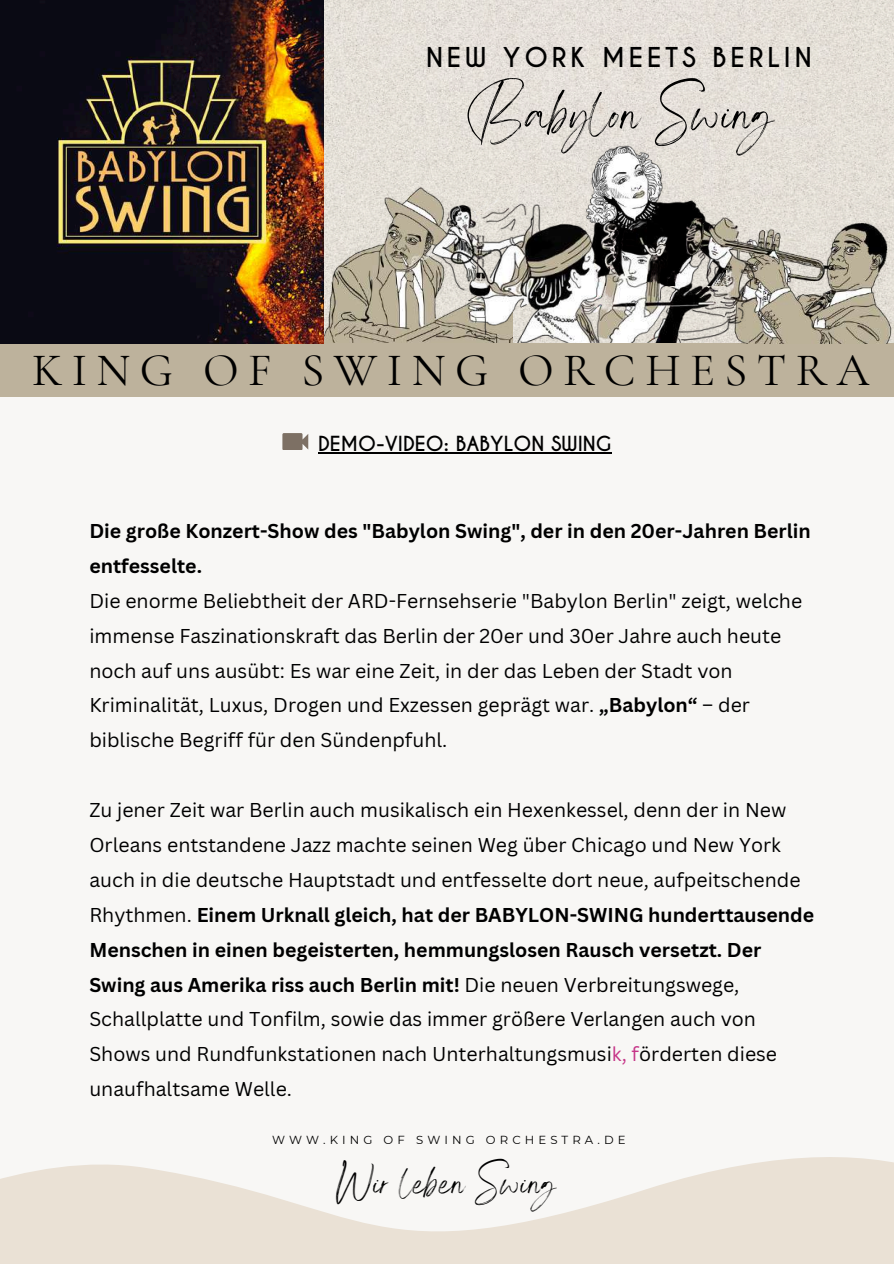
<style>
.page{position:relative;width:894px;height:1264px;background:#fff}
.page>*{position:absolute;margin:0;border:0;box-sizing:border-box;transform-origin:0 0}
.t1{font:70.65px "Angella White";color:#000}
.t2{font:48.15px "Angella White";color:#000}
.t3{font:46.5px "Cormorant Garamond";letter-spacing:.205em;color:#000}
.t4{font:700 25.65px "Caviar Dreams";letter-spacing:.15em;color:#000}
.t5{font:19.5px/34.8px "Canva Sans";color:#000}
.t6{font:700 19.5px/34.8px "Canva Sans";color:#000}
.t7{font:700 19.5px "Caviar Dreams";color:#000}
.t8{font:11.7px "Montserrat";letter-spacing:.35em;color:#000}
.s1{font-weight:700}
.s2{color:#c63588}
</style>
<div class="page">
<div style="left:0;top:0;width:893px;height:1263px;background:#f8f7f5"></div>
<svg style="left:0;top:1157px;width:893px;height:101px;fill:#eae1d5"></svg>
<div style="left:0;top:1258px;width:893px;height:5px;background:#eae1d5"></div>
<img style="left:0;top:0;width:893px;height:343px">
<div style="left:0;top:343px;width:893px;height:54px;background:#bdb29c"></div>
<img style="left:544px;top:132px;width:181px;height:61px">
<img style="left:649px;top:189px;width:243px;height:154px">
<img style="left:269px;top:184px;width:243px;height:159px">
<img style="left:397px;top:193px;width:388px;height:150px">
<svg style="left:282px;top:433px;width:26px;height:17px"></svg>
<hr style="left:318px;top:452px;width:293px;height:1px;background:#000">
<h3 class="t4" style="left:426px;top:42px;width:387px">NEW YORK MEETS BERLIN</h3>
<h1 class="t1" style="left:467px;top:69px;width:309px">Babylon Swing</h1>
<h3 class="t3" style="left:32px;top:342px;width:838px">KING OF SWING ORCHESTRA</h3>
<p class="t7" style="left:318px;top:432px;width:295px">DEMO-VIDEO: BABYLON SWING</p>
<p class="t6" style="left:89px;top:513px;width:722px">Die große Konzert-Show des "Babylon Swing", der in den 20er-Jahren Berlin entfesselte.</p>
<p class="t5" style="left:89px;top:583px;width:714px">Die enorme Beliebtheit der ARD-Fernsehserie "Babylon Berlin" zeigt, welche immense Faszinationskraft das Berlin der 20er und 30er Jahre auch heute noch auf uns ausübt: Es war eine Zeit, in der das Leben der Stadt von Kriminalität, Luxus, Drogen und Exzessen geprägt war. <span class="s1">„Babylon“</span> – der biblische Begriff für den Sündenpfuhl.</p>
<p class="t5" style="left:89px;top:792px;width:726px">Zu jener Zeit war Berlin auch musikalisch ein Hexenkessel, denn der in New Orleans entstandene Jazz machte seinen Weg über Chicago und New York auch in die deutsche Hauptstadt und entfesselte dort neue, aufpeitschende Rhythmen. <span class="s1">Einem Urknall gleich, hat der BABYLON-SWING hunderttausende Menschen in einen begeisterten, hemmungslosen Rausch versetzt. Der Swing aus Amerika riss auch Berlin mit!</span> Die neuen Verbreitungswege, Schallplatte und Tonfilm, sowie das immer größere Verlangen auch von Shows und Rundfunkstationen nach Unterhaltungsmusi<span class="s2">k, f</span>örderten diese unaufhaltsame Welle.</p>
<p class="t8" style="left:272px;top:1132px;width:355px">WWW.KING OF SWING ORCHESTRA.DE</p>
<h2 class="t2" style="left:336px;top:1152px;width:222px">Wir leben Swing</h2>
</div>
